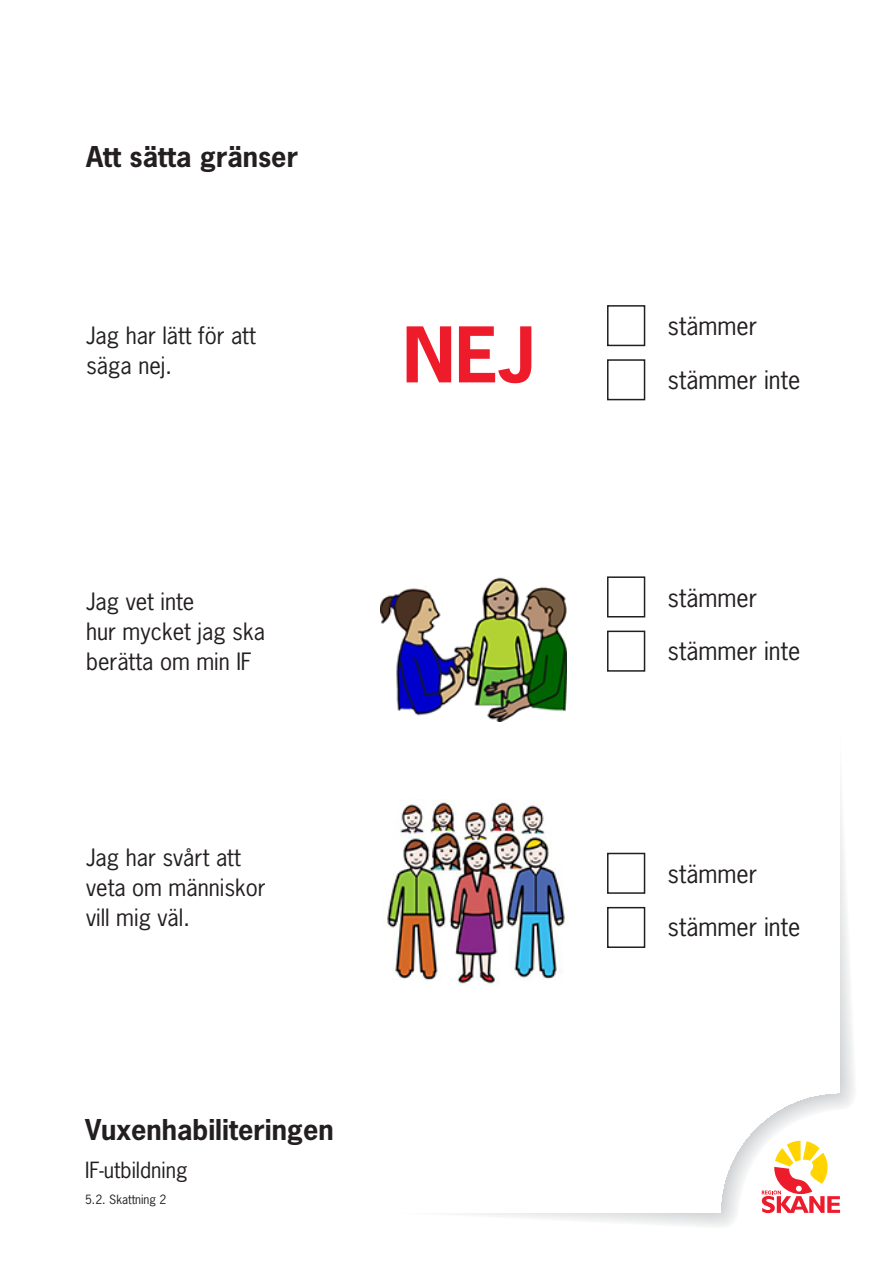
<style>
.page{position:relative;width:893px;height:1263px;background:#fff}
.page>*{position:absolute;margin:0;border:0;box-sizing:border-box;transform-origin:0 0}
.Påstående{font:700 72px "News Gothic Std";color:#ee1b2b}
.Rubrik_3{font:700 27px "News Gothic Std";color:#231f20}
.stämmer{font:24px "News Gothic Std";color:#231f20}
.Påstående-2{font:22.5px/30px "News Gothic Std";color:#231f20}
.t1{font:21px "News Gothic Std";color:#231f20}
.t2{font:12px "News Gothic Std";color:#231f20}
</style>
<div class="page">
<svg style="left:446px;top:721px;width:393px;height:491px"></svg>
<svg style="left:762px;top:1141px;width:78px;height:72px"></svg>
<div style="left:607px;top:305px;width:38px;height:41px;border:2px solid #231f20"></div>
<div style="left:607px;top:359px;width:38px;height:41px;border:2px solid #231f20"></div>
<div style="left:607px;top:576px;width:38px;height:41px;border:2px solid #231f20"></div>
<div style="left:607px;top:631px;width:38px;height:41px;border:2px solid #231f20"></div>
<div style="left:607px;top:853px;width:38px;height:41px;border:2px solid #231f20"></div>
<div style="left:607px;top:907px;width:38px;height:41px;border:2px solid #231f20"></div>
<img style="left:380px;top:577px;width:187px;height:144px">
<img style="left:382px;top:800px;width:187px;height:186px">
<p class="Rubrik_3" style="left:86px;top:139px;width:213px">Att sätta gränser</p>
<p class="Påstående-2" style="left:86px;top:320px;width:171px">Jag har lätt för att säga nej.</p>
<p class="Påstående" style="left:403px;top:307px;width:134px">NEJ</p>
<p class="Påstående-2" style="left:86px;top:586px;width:110px">Jag vet inte</p>
<p class="Påstående-2" style="left:86px;top:616px;width:180px">hur mycket jag ska</p>
<p class="Påstående-2" style="left:86px;top:646px;width:167px">berätta om min IF</p>
<p class="Påstående-2" style="left:86px;top:842px;width:156px">Jag har svårt att</p>
<p class="Påstående-2" style="left:86px;top:872px;width:181px">veta om människor</p>
<p class="Påstående-2" style="left:86px;top:902px;width:105px">vill mig väl.</p>
<p class="Rubrik_3" style="left:85px;top:1112px;width:250px">Vuxenhabiliteringen</p>
<p class="t1" style="left:85px;top:1157px;width:104px">IF-utbildning</p>
<p class="t2" style="left:85px;top:1191px;width:83px">5.2. Skattning 2</p>
<p class="stämmer" style="left:668px;top:311px;width:91px">stämmer</p>
<p class="stämmer" style="left:668px;top:364px;width:134px">stämmer inte</p>
<p class="stämmer" style="left:668px;top:582px;width:91px">stämmer</p>
<p class="stämmer" style="left:668px;top:635px;width:134px">stämmer inte</p>
<p class="stämmer" style="left:668px;top:858px;width:91px">stämmer</p>
<p class="stämmer" style="left:668px;top:912px;width:134px">stämmer inte</p>
</div>
